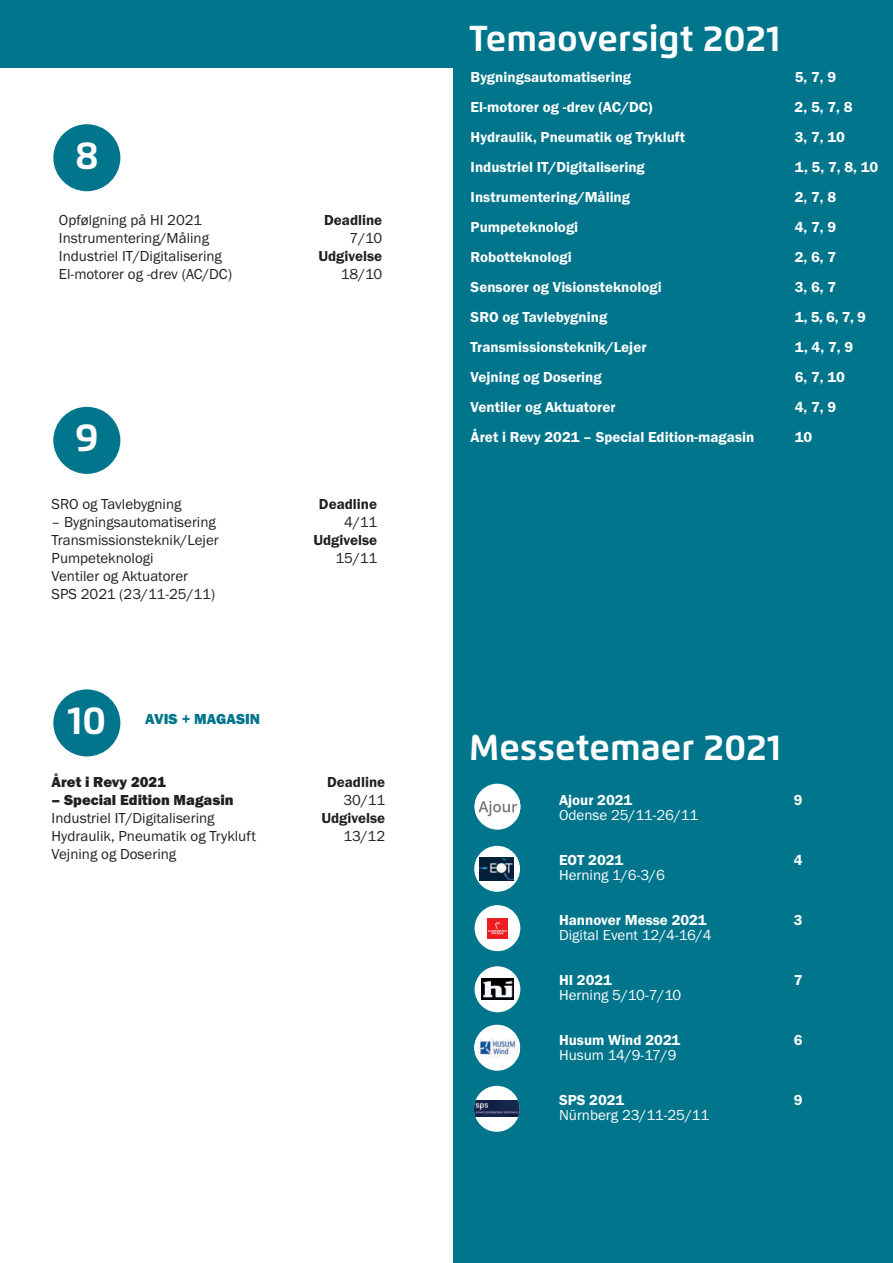
<style>
.page{position:relative;width:893px;height:1263px;background:#fff}
.page>*{position:absolute;margin:0;border:0;box-sizing:border-box;transform-origin:0 0}
.t1{font:700 39px "Flexo";color:#fff}
.t2{font:700 36px "Flexo";color:#fff}
.t3{font:600 15px "Franklin Gothic";color:#fff}
.t4{font:15px/18px "Franklin Gothic";color:#231f20}
.t5{font:15px "Franklin Gothic";color:#fff}
.t6{font:600 15px "Franklin Gothic";color:#231f20}
.t7{font:800 15px "Franklin Gothic";color:#231f20}
.t8{font:800 15px "Franklin Gothic";color:#00758c}
</style>
<div class="page">
<div style="left:0;top:0;width:893px;height:67px;background:#00758c"></div>
<div style="left:453px;top:27px;width:440px;height:1236px;background:#00758c"></div>
<div style="left:53px;top:407px;width:67px;height:67px;background:#00758c;border-radius:50%"></div>
<div style="left:53px;top:689px;width:67px;height:67px;background:#00758c;border-radius:50%"></div>
<div style="left:53px;top:124px;width:67px;height:67px;background:#00758c;border-radius:50%"></div>
<div style="left:474px;top:846px;width:46px;height:46px;background:#fff;border-radius:50%"></div>
<img style="left:480px;top:857px;width:34px;height:23px">
<div style="left:475px;top:966px;width:45px;height:46px;background:#fff;border-radius:50%"></div>
<img style="left:482px;top:978px;width:32px;height:21px">
<div style="left:475px;top:784px;width:45px;height:46px;background:#fff;border-radius:50%"></div>
<img style="left:475px;top:794px;width:45px;height:25px">
<div style="left:474px;top:1025px;width:46px;height:46px;background:#fff;border-radius:50%"></div>
<img style="left:474px;top:1038px;width:46px;height:19px">
<div style="left:474px;top:1086px;width:46px;height:46px;background:#fff;border-radius:50%"></div>
<img style="left:474px;top:1101px;width:46px;height:16px">
<div style="left:475px;top:905px;width:45px;height:46px;background:#fff;border-radius:50%"></div>
<div style="left:487px;top:918px;width:21px;height:20px;background:#ee1d23"></div>
<svg style="left:488px;top:922px;width:19px;height:12px"></svg>
<h1 class="t1" style="left:75px;top:138px;width:25px">8</h1>
<p class="t4" style="left:59px;top:212px;width:175px">Opfølgning på HI 2021<br>Instrumentering/Måling<br>Industriel IT/Digitalisering<br>El-motorer og -drev (AC/DC)</p>
<p class="t6" style="left:324px;top:215px;width:60px">Deadline</p>
<p class="t4" style="left:350px;top:231px;width:34px">7/10</p>
<p class="t6" style="left:318px;top:251px;width:65px">Udgivelse</p>
<p class="t4" style="left:341px;top:267px;width:43px">18/10</p>
<h1 class="t1" style="left:75px;top:421px;width:25px">9</h1>
<p class="t4" style="left:52px;top:496px;width:131px">SRO og Tavlebygning</p>
<p class="t4" style="left:52px;top:514px;width:169px">– Bygningsautomatisering<br>Transmissionsteknik/Lejer<br>Pumpeteknologi<br>Ventiler og Aktuatorer<br>SPS 2021 (23/11-25/11)</p>
<h1 class="t1" style="left:67px;top:703px;width:41px">10</h1>
<p class="t8" style="left:145px;top:714px;width:117px">AVIS + MAGASIN</p>
<p class="t7" style="left:52px;top:776px;width:116px">Året i Revy 2021</p>
<p class="t7" style="left:52px;top:794px;width:183px">– Special Edition Magasin</p>
<p class="t4" style="left:52px;top:810px;width:206px">Industriel IT/Digitalisering<br>Hydraulik, Pneumatik og Trykluft<br>Vejning og Dosering</p>
<p class="t6" style="left:319px;top:498px;width:60px">Deadline</p>
<p class="t4" style="left:344px;top:514px;width:34px">4/11</p>
<p class="t6" style="left:313px;top:534px;width:65px">Udgivelse</p>
<p class="t4" style="left:336px;top:550px;width:43px">15/11</p>
<p class="t6" style="left:327px;top:777px;width:60px">Deadline</p>
<p class="t4" style="left:343px;top:792px;width:43px">30/11</p>
<p class="t6" style="left:321px;top:813px;width:65px">Udgivelse</p>
<p class="t4" style="left:343px;top:828px;width:43px">13/12</p>
<h2 class="t2" style="left:469px;top:22px;width:313px">Temaoversigt 2021</h2>
<p class="t3" style="left:471px;top:71px;width:162px">Bygningsautomatisering</p>
<p class="t3" style="left:795px;top:71px;width:43px">5, 7, 9</p>
<p class="t3" style="left:471px;top:101px;width:183px">El-motorer og -drev (AC/DC)</p>
<p class="t3" style="left:795px;top:101px;width:59px">2, 5, 7, 8</p>
<p class="t3" style="left:471px;top:131px;width:216px">Hydraulik, Pneumatik og Trykluft</p>
<p class="t3" style="left:795px;top:131px;width:52px">3, 7, 10</p>
<p class="t3" style="left:471px;top:161px;width:176px">Industriel IT/Digitalisering</p>
<p class="t3" style="left:795px;top:161px;width:85px">1, 5, 7, 8, 10</p>
<p class="t3" style="left:471px;top:191px;width:161px">Instrumentering/Måling</p>
<p class="t3" style="left:795px;top:191px;width:43px">2, 7, 8</p>
<p class="t3" style="left:471px;top:221px;width:109px">Pumpeteknologi</p>
<p class="t3" style="left:795px;top:221px;width:43px">4, 7, 9</p>
<p class="t3" style="left:471px;top:251px;width:103px">Robotteknologi</p>
<p class="t3" style="left:795px;top:251px;width:43px">2, 6, 7</p>
<p class="t3" style="left:471px;top:281px;width:193px">Sensorer og Visionsteknologi</p>
<p class="t3" style="left:795px;top:281px;width:43px">3, 6, 7</p>
<p class="t3" style="left:471px;top:311px;width:138px">SRO og Tavlebygning</p>
<p class="t3" style="left:795px;top:311px;width:73px">1, 5, 6, 7, 9</p>
<p class="t3" style="left:471px;top:341px;width:177px">Transmissionsteknik/Lejer</p>
<p class="t3" style="left:795px;top:341px;width:60px">1, 4, 7, 9</p>
<p class="t3" style="left:471px;top:371px;width:133px">Vejning og Dosering</p>
<p class="t3" style="left:795px;top:371px;width:52px">6, 7, 10</p>
<p class="t3" style="left:471px;top:401px;width:146px">Ventiler og Aktuatorer</p>
<p class="t3" style="left:795px;top:401px;width:43px">4, 7, 9</p>
<p class="t3" style="left:471px;top:431px;width:285px">Året i Revy 2021 – Special Edition-magasin</p>
<p class="t3" style="left:795px;top:431px;width:19px">10</p>
<h2 class="t2" style="left:469px;top:732px;width:313px">Messetemaer 2021</h2>
<p class="t3" style="left:559px;top:795px;width:75px">Ajour 2021</p>
<p class="t3" style="left:794px;top:795px;width:10px">9</p>
<p class="t5" style="left:559px;top:810px;width:141px">Odense 25/11-26/11</p>
<p class="t3" style="left:559px;top:855px;width:66px">EOT 2021</p>
<p class="t3" style="left:794px;top:855px;width:10px">4</p>
<p class="t5" style="left:559px;top:870px;width:107px">Herning 1/6-3/6</p>
<p class="t3" style="left:559px;top:915px;width:149px">Hannover Messe 2021</p>
<p class="t3" style="left:794px;top:915px;width:10px">3</p>
<p class="t5" style="left:559px;top:930px;width:154px">Digital Event 12/4-16/4</p>
<p class="t3" style="left:559px;top:975px;width:54px">HI 2021</p>
<p class="t3" style="left:794px;top:975px;width:10px">7</p>
<p class="t5" style="left:559px;top:990px;width:124px">Herning 5/10-7/10</p>
<p class="t3" style="left:559px;top:1035px;width:123px">Husum Wind 2021</p>
<p class="t3" style="left:794px;top:1035px;width:10px">6</p>
<p class="t5" style="left:559px;top:1050px;width:119px">Husum 14/9-17/9</p>
<p class="t3" style="left:559px;top:1095px;width:67px">SPS 2021</p>
<p class="t3" style="left:794px;top:1095px;width:10px">9</p>
<p class="t5" style="left:559px;top:1110px;width:152px">Nürnberg 23/11-25/11</p>
</div>
